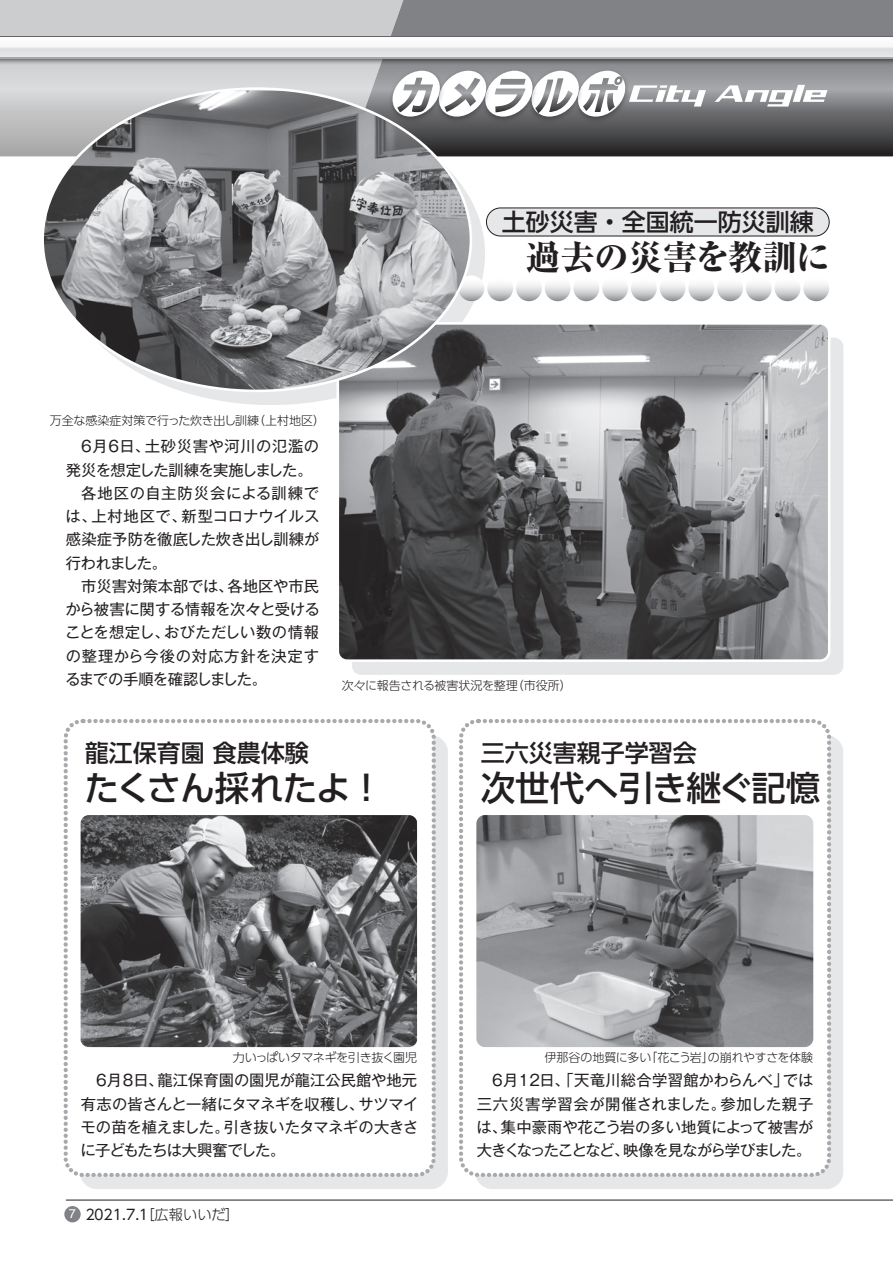
<style>
.page{position:relative;width:893px;height:1263px;background:#fff}
.page>*{position:absolute;margin:0;border:0;box-sizing:border-box;transform-origin:0 0}
.t1{font:500 34.5px "UD Shin Go Pro";color:#231f20}
.t2{font:800 34.5px "Ryumin Pro";letter-spacing:-.01em;color:#231f20}
.t3{font:500 34.5px "UD Shin Go Pro";letter-spacing:-.02em;color:#231f20}
.t4{font:500 24px "UD Shin Go Pro";color:#231f20}
.t5{font:15.3px/23.2px "Gothic MB101 Pro";letter-spacing:-.005em;color:#231f20}
.t6{font:15.3px/23.2px "Gothic MB101 Pro";letter-spacing:-.035em;color:#231f20}
.t7{font:15.3px "Gothic MB101 Pro";letter-spacing:-.055em;color:#231f20}
.t8{font:15.3px/23.2px "Gothic MB101 Pro";letter-spacing:-.03em;color:#231f20}
.t9{font:15.3px "Gothic MB101 Pro";letter-spacing:.055em;color:#231f20}
.t10{font:15.3px "Gothic MB101 Pro";letter-spacing:.04em;color:#231f20}
.t11{font:15.3px "Gothic MB101 Pro";letter-spacing:-.105em;color:#231f20}
.t12{font:15.3px "Gothic MB101 Pro";letter-spacing:.025em;color:#231f20}
.t13{font:14.25px "UD Shin Go Pro";color:#231f20}
.t14{font:300 14.25px "UD Shin Go Pro";color:#231f20}
.t15{font:12.75px "Helvetica";color:#fff}
.t16{font:300 12px "UD Shin Go Pro";letter-spacing:-.02em;color:#231f20}
.t17{font:300 12px "UD Shin Go Pro";color:#231f20}
</style>
<div class="page">
<hr style="left:66px;top:1199px;width:827px;height:1px;background:#231f20">
<svg style="left:0;top:0;width:348px;height:156px;background:#cecfd0"></svg>
<svg style="left:348px;top:0;width:545px;height:156px;background:#707173"></svg>
<img style="left:0;top:58px;width:893px;height:9px">
<svg style="left:0;top:36px;width:893px;height:22px"></svg>
<img style="left:586px;top:66px;width:46px;height:60px">
<img style="left:539px;top:66px;width:47px;height:60px">
<img style="left:493px;top:66px;width:46px;height:60px">
<img style="left:447px;top:66px;width:46px;height:60px">
<img style="left:386px;top:66px;width:61px;height:25px">
<svg style="left:390px;top:71px;width:316px;height:46px"></svg>
<svg style="left:715px;top:85px;width:112px;height:22px"></svg>
<div style="left:352px;top:338px;width:491px;height:337px;background:#e6e7e9;border-radius:9px"></div>
<svg style="left:803px;top:275px;width:26px;height:26px"></svg>
<svg style="left:775px;top:275px;width:25px;height:26px"></svg>
<svg style="left:746px;top:275px;width:26px;height:26px"></svg>
<svg style="left:717px;top:275px;width:26px;height:26px"></svg>
<svg style="left:688px;top:275px;width:26px;height:26px"></svg>
<svg style="left:660px;top:275px;width:25px;height:26px"></svg>
<svg style="left:631px;top:275px;width:26px;height:26px"></svg>
<svg style="left:602px;top:275px;width:26px;height:26px"></svg>
<svg style="left:573px;top:275px;width:26px;height:26px"></svg>
<svg style="left:545px;top:275px;width:26px;height:26px"></svg>
<svg style="left:516px;top:275px;width:26px;height:26px"></svg>
<svg style="left:487px;top:275px;width:26px;height:26px"></svg>
<svg style="left:458px;top:275px;width:26px;height:26px"></svg>
<img style="left:341px;top:326px;width:485px;height:332px">
<div style="left:337px;top:322px;width:493px;height:340px;border:3px solid #fff;border-radius:9px"></div>
<img style="left:43px;top:91px;width:428px;height:300px">
<div style="left:486px;top:208px;width:343px;height:28px;background:#e6e7e9;border-radius:14px"></div>
<div style="left:486px;top:208px;width:343px;height:28px;border:1px solid #231f20;border-radius:14px"></div>
<div style="left:80px;top:735px;width:368px;height:454px;background:#e6e7e9;border-radius:17px"></div>
<div style="left:66px;top:721px;width:368px;height:454px;background:#fff;border-radius:17px"></div>
<div style="left:64px;top:719px;width:372px;height:458px;border:4px dashed #a8a9ad;border-radius:17px"></div>
<div style="left:475px;top:735px;width:368px;height:454px;background:#e6e7e9;border-radius:17px"></div>
<div style="left:461px;top:721px;width:368px;height:454px;background:#fff;border-radius:17px"></div>
<div style="left:459px;top:719px;width:372px;height:458px;border:4px dashed #a8a9ad;border-radius:17px"></div>
<img style="left:476px;top:815px;width:337px;height:232px">
<img style="left:81px;top:815px;width:336px;height:232px">
<div style="left:64px;top:1206px;width:17px;height:16px;background:#808285;border-radius:50%"></div>
<h2 class="t4" style="left:502px;top:203px;width:313px">土砂災害・全国統一防災訓練</h2>
<h1 class="t2" style="left:525px;top:230px;width:306px">過去の災害を教訓に</h1>
<p class="t16" style="left:253px;top:410px;width:73px">（上村地区(</p>
<p class="t16" style="left:50px;top:410px;width:211px">万全な感染症対策で行った炊き出し訓練</p>
<p class="t10" style="left:145px;top:434px;width:176px">土砂災害や河川の氾濫の</p>
<p class="t5" style="left:79px;top:433px;width:73px">６月６日、</p>
<p class="t7" style="left:66px;top:457px;width:248px">発災を想定した訓練を実施しました。</p>
<p class="t9" style="left:81px;top:480px;width:239px">各地区の自主防災会による訓練で</p>
<p class="t5" style="left:182px;top:503px;width:139px">新型コロナウイルス</p>
<p class="t5" style="left:91px;top:503px;width:97px">上村地区で、</p>
<p class="t5" style="left:66px;top:503px;width:33px">は、</p>
<p class="t5" style="left:66px;top:526px;width:255px">感染症予防を徹底した炊き出し訓練が</p>
<p class="t5" style="left:66px;top:549px;width:103px">行われました。</p>
<p class="t5" style="left:227px;top:572px;width:93px">各地区や市民</p>
<p class="t5" style="left:81px;top:572px;width:154px">市災害対策本部では、</p>
<p class="t5" style="left:66px;top:596px;width:256px">から被害に関する情報を次々と受ける</p>
<p class="t12" style="left:164px;top:620px;width:156px">おびただしい数の情報</p>
<p class="t5" style="left:65px;top:619px;width:256px">ことを想定し、<br>の整理から今後の対応方針を決定するまでの手順を確認しました。</p>
<p class="t16" style="left:512px;top:675px;width:61px">（市役所(</p>
<p class="t16" style="left:342px;top:675px;width:178px">次々に報告される被害状況を整理</p>
<h2 class="t4" style="left:85px;top:733px;width:225px">龍江保育園食農体験</h2>
<h1 class="t3" style="left:84px;top:760px;width:301px">たくさん採れたよ!</h1>
<h2 class="t4" style="left:481px;top:733px;width:217px">三六災害親子学習会</h2>
<h1 class="t1" style="left:481px;top:760px;width:341px">次世代へ引き継ぐ記憶</h1>
<p class="t16" style="left:233px;top:1048px;width:186px">力いっぱいタマネギを引き抜く園児</p>
<p class="t5" style="left:158px;top:1067px;width:261px">龍江保育園の園児が龍江公民館や地元</p>
<p class="t5" style="left:94px;top:1067px;width:71px">６月８日、</p>
<p class="t6" style="left:224px;top:1090px;width:196px;text-indent:-143px">有志の皆さんと一緒にタマネギを収穫し、<br>引き抜いたタマネギの大きさ</p>
<p class="t5" style="left:358px;top:1090px;width:62px">サツマイ</p>
<p class="t8" style="left:80px;top:1113px;width:207px">モの苗を植えました。<br>に子どもたちは大興奮でした。</p>
<p class="t15" style="left:69px;top:1204px;width:9px">7</p>
<p class="t14" style="left:140px;top:1203px;width:101px">［広報いいだ[</p>
<p class="t13" style="left:83px;top:1203px;width:69px">２０21.7.１</p>
<p class="t16" style="left:645px;top:1048px;width:70px">「花こう岩」</p>
<p class="t17" style="left:544px;top:1048px;width:109px">伊那谷の地質に多い</p>
<p class="t16" style="left:708px;top:1048px;width:107px">の崩れやすさを体験</p>
<p class="t5" style="left:720px;top:1067px;width:94px;text-indent:-231px">６月12日、「天竜川総合学習館かわらんべ」<br>参加した親子</p>
<p class="t5" style="left:783px;top:1067px;width:32px">では</p>
<p class="t5" style="left:501px;top:1090px;width:314px;text-indent:-24px">三六災害学習会が開催されました。<br>集中豪雨や花こう岩の多い地質によって被害が</p>
<p class="t5" style="left:477px;top:1113px;width:32px">は、</p>
<p class="t11" style="left:477px;top:1137px;width:154px">大きくなったことなど、</p>
<p class="t7" style="left:623px;top:1137px;width:190px">映像を見ながら学びました。</p>
</div>
